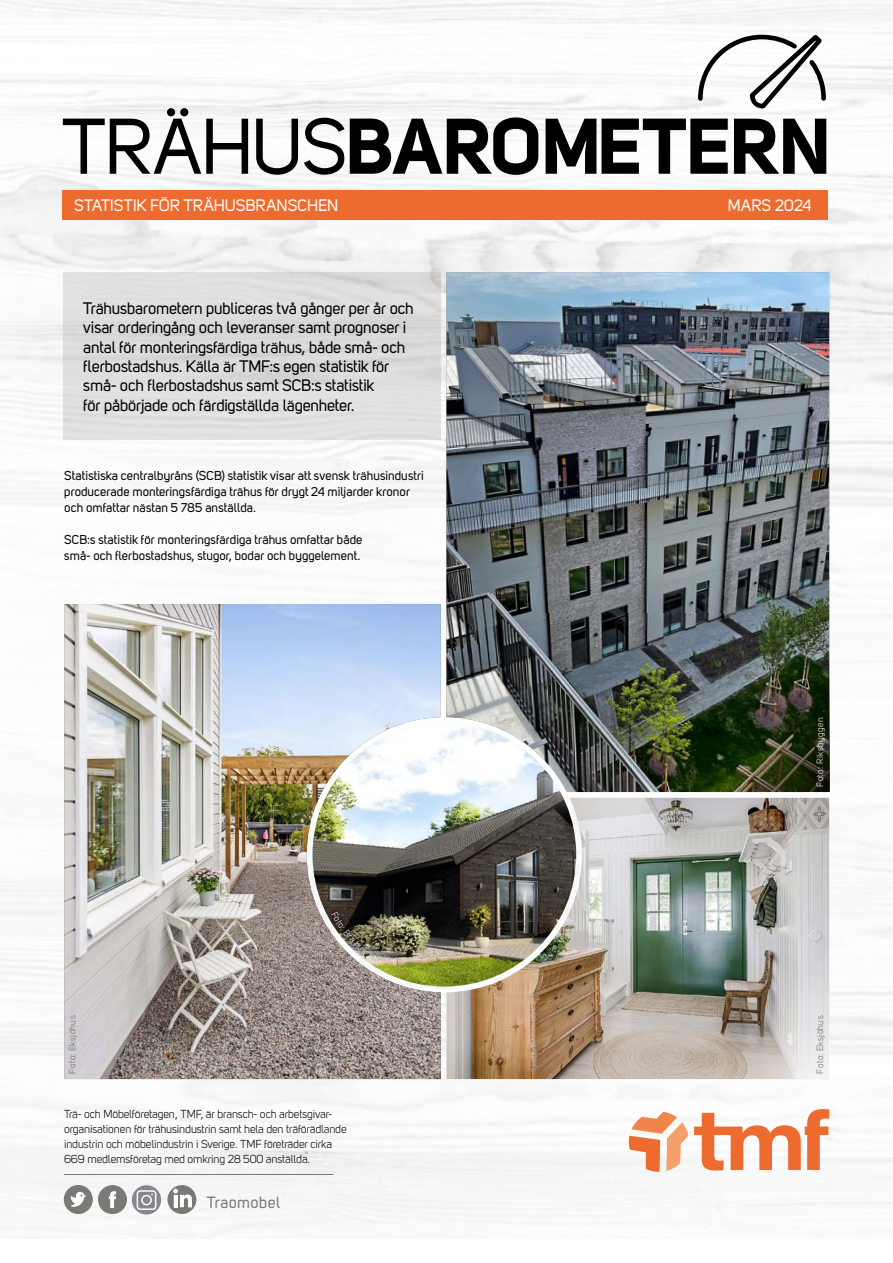
<style>
.page{position:relative;width:893px;height:1263px;background:#fff}
.page>*{position:absolute;margin:0;border:0;box-sizing:border-box;transform-origin:0 0}
.t1{font:77.7px "Uni Sans Bold";letter-spacing:-.01em;color:#000}
.t2{font:16.5px/19.4px "Uni Sans Regular";letter-spacing:-.02em;color:#000}
.t3{font:16.5px "Uni Sans Regular";color:#fff}
.t4{font:16.2px "Uni Sans Regular";letter-spacing:.015em;color:#7a7976}
.t5{font:12.75px/16px "Uni Sans Regular";color:#000}
.t6{font:11.4px/15px "Uni Sans Book";letter-spacing:-.01em;color:#000}
.t7{font:9px "Uni Sans Book";letter-spacing:.04em;color:#6d6a63}
.t8{font:9px "Uni Sans Book";letter-spacing:.045em;color:#fff}
.s1{font-family:"Uni Sans Regular"}
</style>
<div class="page">
<img style="left:0;top:698px;width:893px;height:538px">
<img style="left:446px;top:798px;width:383px;height:281px">
<img style="left:0;top:0;width:893px;height:698px">
<img style="left:64px;top:604px;width:377px;height:475px">
<img style="left:446px;top:272px;width:383px;height:482px">
<img style="left:313px;top:723px;width:263px;height:263px;border-radius:132px">
<div style="left:64px;top:272px;width:377px;height:168px;background:#dededd"></div>
<svg style="left:696px;top:31px;width:132px;height:80px"></svg>
<div style="left:62px;top:190px;width:765px;height:29px;background:#ed6b2e"></div>
<svg style="left:629px;top:1112px;width:59px;height:60px"></svg>
<svg style="left:694px;top:1109px;width:135px;height:61px"></svg>
<hr style="left:64px;top:1174px;width:269px;height:1px;background:#7a7976">
<svg style="left:64px;top:1185px;width:63px;height:29px"></svg>
<svg style="left:167px;top:1185px;width:29px;height:29px"></svg>
<svg style="left:132px;top:1185px;width:29px;height:29px"></svg>
<div style="left:137px;top:1190px;width:19px;height:20px;border:1px solid #fff;border-radius:3px"></div>
<div style="left:141px;top:1195px;width:11px;height:10px;border:1px solid #fff;border-radius:50%"></div>
<img style="left:530px;top:873px;width:299px;height:206px">
<img style="left:530px;top:613px;width:299px;height:179px">
<svg style="left:327px;top:907px;width:43px;height:50px"></svg>
<div style="left:328px;top:908px;width:41px;height:49px;background:#000;opacity:.5"></div>
<svg style="left:331px;top:911px;width:36px;height:43px;background:#615c54"></svg>
<h1 class="t1" style="left:63px;top:98px;width:772px"><span class="s1">TRÄHUS</span>BAROMETERN</h1>
<p class="t3" style="left:74px;top:195px;width:266px">STATISTIK FÖR TRÄHUSBRANSCHEN</p>
<p class="t3" style="left:728px;top:195px;width:85px">MARS 2024</p>
<p class="t2" style="left:83px;top:298px;width:332px">Trähusbarometern publiceras två gånger per år och visar orderingång och leveranser samt prognoser i antal för monteringsfärdiga trähus, både små- och flerbostadshus. Källa är TMF:s egen statistik för små- och flerbostadshus samt SCB:s statistik<br>för påbörjade och färdigställda lägenheter.</p>
<p class="t5" style="left:64px;top:467px;width:361px">Statistiska centralbyråns (SCB) statistik visar att svensk trähusindustri producerade monteringsfärdiga trähus för drygt 24 miljarder kronor och omfattar nästan 5 785 anställda.</p>
<p class="t5" style="left:64px;top:532px;width:300px">SCB:s statistik för monteringsfärdiga trähus omfattar både små- och flerbostadshus, stugor, bodar och byggelement.</p>
<p class="t7" style="left:67px;top:1073px;width:59px;rotate:-90deg">Foto: Eksjöhus</p>
<p class="t6" style="left:64px;top:1106px;width:284px">Trä- och Möbelföretagen, TMF, är bransch- och arbetsgivar&shy;organisationen för trähusindustrin samt hela den träförädlande industrin och möbelindustrin i Sverige. TMF företräder cirka 669 medlemsföretag med omkring 28 500 anställda.</p>
<p class="t4" style="left:207px;top:1192px;width:75px">Traomobel</p>
<p class="t8" style="left:815px;top:787px;width:71px;rotate:-90deg">Foto: Riksbyggen</p>
<p class="t7" style="left:815px;top:1073px;width:59px;rotate:-90deg">Foto: Eksjöhus</p>
</div>
